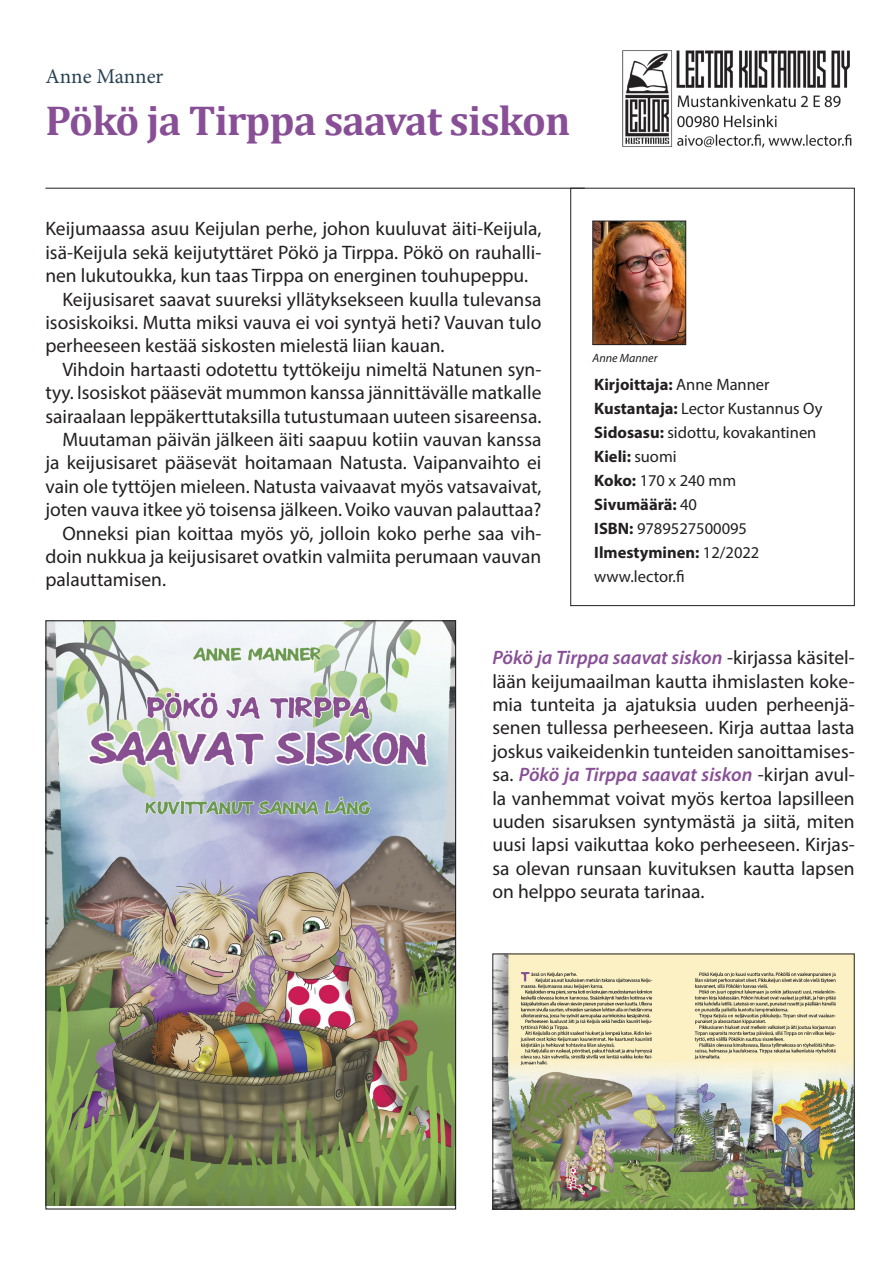
<style>
.page{position:relative;width:893px;height:1263px;background:#fff}
.page>*{position:absolute;margin:0;border:0;box-sizing:border-box;transform-origin:0 0}
.t1{font:700 42px "Cambria";letter-spacing:-.02em;color:#884f96}
.t2{font:21px "Minion Pro";letter-spacing:-.005em;color:#274153}
.t3{font:19.5px/23.4px "Myriad Pro";color:#231f20;text-align:justify}
.t4{font:16.5px "Myriad Pro";color:#231f20}
.t5{font:700 16.5px "Myriad Pro";color:#231f20}
.t6{font:italic 12px "Myriad Pro";color:#231f20}
.s1{font-weight:400}
.s2{font-weight:700}
.s3{font-weight:600;font-style:italic;color:#884f96}
</style>
<div class="page">
<img style="left:622px;top:50px;width:230px;height:98px">
<hr style="left:45px;top:188px;width:540px;height:1px;background:#231f20">
<div style="left:570px;top:188px;width:285px;height:418px;border:1px solid #231f20"></div>
<img style="left:594px;top:223px;width:90px;height:120px">
<div style="left:592px;top:221px;width:94px;height:124px;border:1px solid #231f20"></div>
<img style="left:47px;top:622px;width:407px;height:583px">
<img style="left:494px;top:955px;width:359px;height:252px">
<div style="left:492px;top:953px;width:363px;height:256px;border:1px solid #231f20"></div>
<p class="t2" style="left:45px;top:63px;width:120px">Anne Manner</p>
<p class="t1" style="left:45px;top:91px;width:527px">Pökö ja Tirppa saavat siskon</p>
<p class="t3" style="left:45px;top:217px;width:498px">Keijumaassa asuu Keijulan perhe, johon kuuluvat äiti-Keijula, isä-Keijula sekä keijutyttäret Pökö ja Tirppa. Pökö on rauhalli&shy;nen lukutoukka, kun taas Tirppa on energinen touhupeppu.</p>
<p class="t3" style="left:45px;top:287px;width:498px;text-indent:17px">Keijusisaret saavat suureksi yllätyksekseen kuulla tulevansa isosiskoiksi. Mutta miksi vauva ei voi syntyä heti? Vauvan tulo perheeseen kestää siskosten mielestä liian kauan.</p>
<p class="t3" style="left:45px;top:357px;width:498px;text-indent:17px">Vihdoin hartaasti odotettu tyttökeiju nimeltä Natunen syn&shy;tyy. Isosiskot pääsevät mummon kanssa jännittävälle matkalle sairaalaan leppäkerttutaksilla tutustumaan uuteen sisareensa.</p>
<p class="t3" style="left:45px;top:427px;width:498px;text-indent:17px">Muutaman päivän jälkeen äiti saapuu kotiin vauvan kanssa ja keijusisaret pääsevät hoitamaan Natusta. Vaipanvaihto ei vain ole tyttöjen mieleen. Natusta vaivaavat myös vatsavaivat, joten vauva itkee yö toisensa jälkeen. Voiko vauvan palauttaa?</p>
<p class="t3" style="left:45px;top:521px;width:498px;text-indent:17px">Onneksi pian koittaa myös yö, jolloin koko perhe saa vih&shy;doin nukkua ja keijusisaret ovatkin valmiita perumaan vauvan palauttamisen.</p>
<p class="t6" style="left:592px;top:350px;width:67px">Anne Manner</p>
<p class="t5" style="left:594px;top:374px;width:177px">Kirjoittaja: <span class="s1">Anne Manner</span></p>
<p class="t4" style="left:594px;top:399px;width:230px"><span class="s2">Kustantaja:</span> Lector Kustannus Oy</p>
<p class="t4" style="left:594px;top:423px;width:224px"><span class="s2">Sidosasu:</span> sidottu, kovakantinen</p>
<p class="t5" style="left:594px;top:446px;width:84px">Kieli: <span class="s1">suomi</span></p>
<p class="t4" style="left:594px;top:471px;width:143px"><span class="s2">Koko:</span> 170 x 240 mm</p>
<p class="t5" style="left:594px;top:494px;width:104px">Sivumäärä: <span class="s1">40</span></p>
<p class="t4" style="left:594px;top:519px;width:154px"><span class="s2">ISBN:</span> 9789527500095</p>
<p class="t5" style="left:594px;top:542px;width:167px">Ilmestyminen: <span class="s1">12/2022</span></p>
<p class="t4" style="left:594px;top:567px;width:92px">www.lector.fi</p>
<p class="t3" style="left:492px;top:646px;width:364px"><span class="s3">Pökö ja Tirppa saavat siskon</span> -kirjassa käsitel&shy;lään keijumaailman kautta ihmislasten koke&shy;mia tunteita ja ajatuksia uuden perheenjä&shy;senen tullessa perheeseen. Kirja auttaa lasta joskus vaikeidenkin tunteiden sanoittamises&shy;sa. <span class="s3">Pökö ja Tirppa saavat siskon</span> -kirjan avul&shy;la vanhemmat voivat myös kertoa lapsilleen uuden sisaruksen syntymästä ja siitä, miten uusi lapsi vaikuttaa koko perheeseen. Kirjas&shy;sa olevan runsaan kuvituksen kautta lapsen on helppo seurata tarinaa.</p>
</div>
